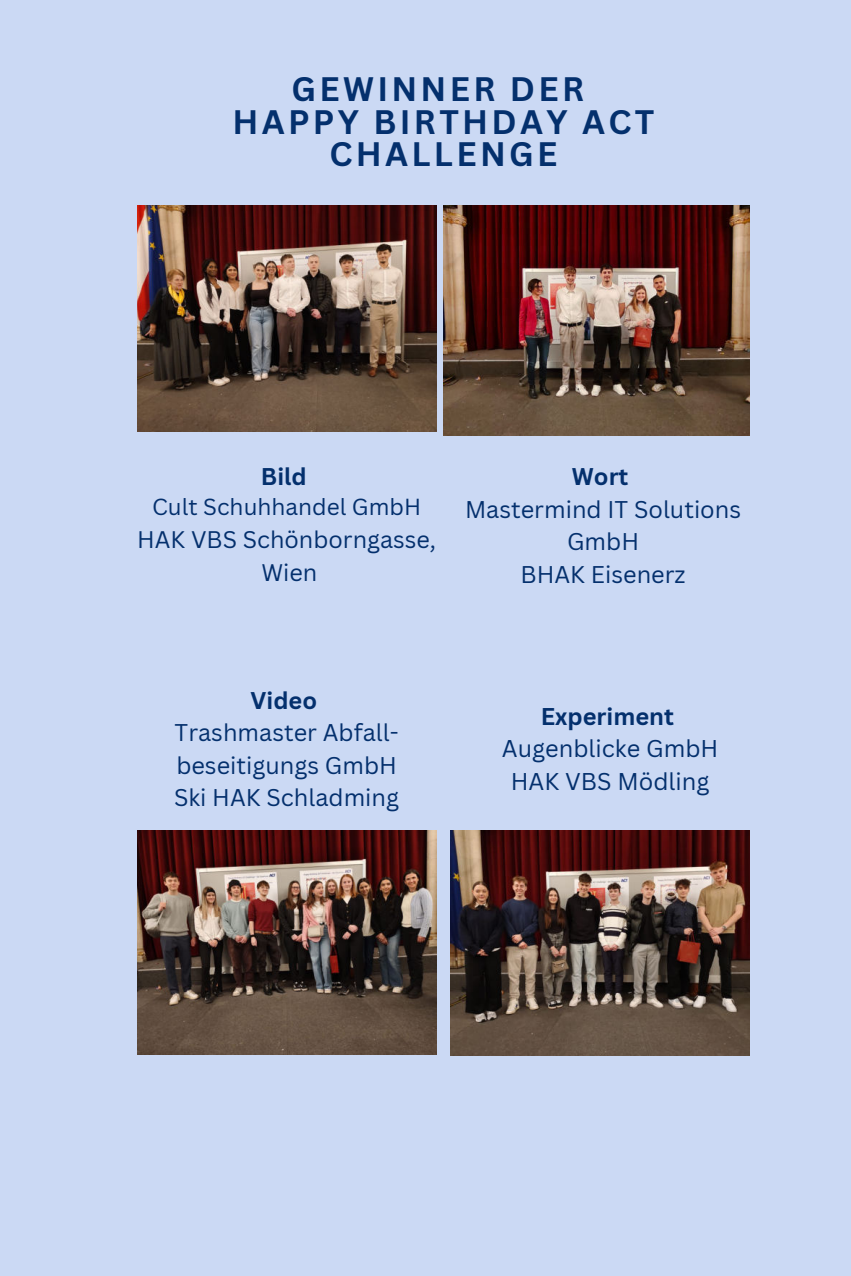
<style>
.page{position:relative;width:851px;height:1276px;background:#fff}
.page>*{position:absolute;margin:0;border:0;box-sizing:border-box;transform-origin:0 0}
.t1{font:700 33px/32.5px "Canva Sans";letter-spacing:.1em;color:#04306d;text-align:center}
.t2{font:23.55px/32.5px "Canva Sans";color:#04306d;text-align:center}
.t3{font:700 23.55px "Canva Sans";color:#04306d}
.t4{font:23.4px/32.5px "Canva Sans";color:#04306d;text-align:center}
.t5{font:22.65px "Canva Sans";color:#04306d}
</style>
<div class="page">
<div style="left:0;top:0;width:850px;height:1276px;background:#cbd9f4"></div>
<img style="left:443px;top:206px;width:306px;height:229px">
<img style="left:137px;top:206px;width:299px;height:225px">
<img style="left:137px;top:831px;width:299px;height:224px">
<img style="left:450px;top:831px;width:299px;height:225px">
<h1 class="t1" style="left:232px;top:73px;width:423px">GEWINNER DER<br>HAPPY BIRTHDAY ACT<br>CHALLENGE</h1>
<p class="t3" style="left:261px;top:462px;width:47px">Bild</p>
<p class="t5" style="left:152px;top:494px;width:270px">Cult Schuhhandel GmbH</p>
<p class="t4" style="left:137px;top:523px;width:300px">HAK VBS Schönborngasse,<br>Wien</p>
<p class="t3" style="left:572px;top:462px;width:58px">Wort</p>
<p class="t2" style="left:465px;top:493px;width:278px">Mastermind IT Solutions<br>GmbH<br>BHAK Eisenerz</p>
<p class="t3" style="left:250px;top:686px;width:68px">Video</p>
<p class="t2" style="left:174px;top:716px;width:227px;text-align:justify">Trashmaster Abfall&shy;beseitigungs GmbH Ski HAK Schladming</p>
<p class="t3" style="left:540px;top:702px;width:135px">Experiment</p>
<p class="t2" style="left:502px;top:733px;width:218px">Augenblicke GmbH<br>HAK VBS Mödling</p>
</div>
